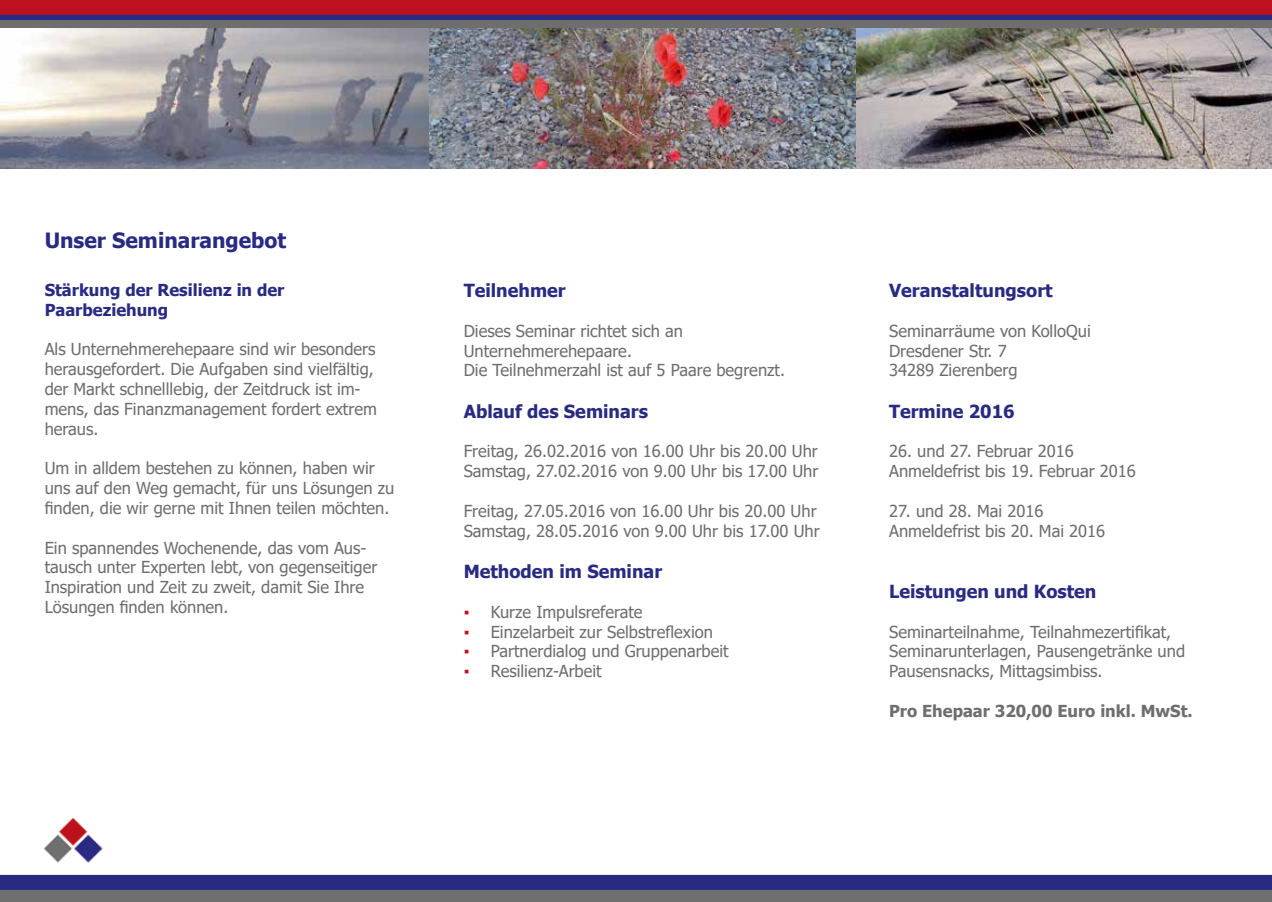
<style>
.page{position:relative;width:1272px;height:902px;background:#fff}
.page>*{position:absolute;margin:0;border:0;box-sizing:border-box;transform-origin:0 0}
.t1{font:700 21px "Tahoma";color:#292b82}
.t2{font:700 18px "Tahoma";color:#292b82}
.t3{font:16.5px/19.8px "Tahoma";color:#6e6e6e}
.t4{font:700 16.5px/19.8px "Tahoma";color:#292b82}
.t5{font:700 16.5px "Tahoma";color:#6e6e6e}
.s1{color:#be111f}
</style>
<div class="page">
<img style="left:855px;top:28px;width:416px;height:140px">
<img style="left:0;top:28px;width:429px;height:140px">
<div style="left:0;top:887px;width:1271px;height:14px;background:#6e6e6e"></div>
<img style="left:429px;top:28px;width:426px;height:140px">
<div style="left:0;top:5px;width:1271px;height:15px;background:#292b82"></div>
<div style="left:0;top:874px;width:1271px;height:15px;background:#292b82"></div>
<img style="left:45px;top:818px;width:58px;height:45px">
<div style="left:0;top:0;width:1271px;height:15px;background:#be111f"></div>
<div style="left:0;top:20px;width:1271px;height:8px;background:#6e6e6e"></div>
<p class="t1" style="left:45px;top:226px;width:243px">Unser Seminarangebot</p>
<p class="t4" style="left:45px;top:281px;width:241px">Stärkung der Resilienz in der<br>Paarbeziehung</p>
<p class="t3" style="left:45px;top:340px;width:334px">Als Unternehmerehepaare sind wir besonders herausgefordert. Die Aufgaben sind vielfältig, der Markt schnelllebig, der Zeitdruck ist im&shy;mens, das Finanzmanagement fordert extrem heraus.</p>
<p class="t3" style="left:45px;top:459px;width:351px">Um in alldem bestehen zu können, haben wir uns auf den Weg gemacht, für uns Lösungen zu finden, die wir gerne mit Ihnen teilen möchten.</p>
<p class="t3" style="left:45px;top:538px;width:334px">Ein spannendes Wochenende, das vom Aus&shy;tausch unter Experten lebt, von gegenseitiger Inspiration und Zeit zu zweit, damit Sie Ihre Lösungen finden können.</p>
<p class="t2" style="left:463px;top:278px;width:103px">Teilnehmer</p>
<p class="t3" style="left:463px;top:322px;width:323px">Dieses Seminar richtet sich an<br>Unternehmerehepaare.<br>Die Teilnehmerzahl ist auf 5 Paare begrenzt.</p>
<p class="t2" style="left:463px;top:398px;width:186px">Ablauf des Seminars</p>
<p class="t3" style="left:463px;top:442px;width:356px">Freitag, 26.02.2016 von 16.00 Uhr bis 20.00 Uhr<br>Samstag, 27.02.2016 von 9.00 Uhr bis 17.00 Uhr</p>
<p class="t3" style="left:463px;top:502px;width:357px">Freitag, 27.05.2016 von 16.00 Uhr bis 20.00 Uhr<br>Samstag, 28.05.2016 von 9.00 Uhr bis 17.00 Uhr</p>
<p class="t2" style="left:463px;top:559px;width:200px">Methoden im Seminar</p>
<p class="t3" style="left:463px;top:602px;width:180px"><span class="s1">▪</span> Kurze Impulsreferate</p>
<p class="t3" style="left:463px;top:622px;width:251px"><span class="s1">▪</span> Einzelarbeit zur Selbstreflexion</p>
<p class="t3" style="left:463px;top:642px;width:266px"><span class="s1">▪</span> Partnerdialog und Gruppenarbeit</p>
<p class="t3" style="left:463px;top:662px;width:139px"><span class="s1">▪</span> Resilienz-Arbeit</p>
<p class="t2" style="left:889px;top:278px;width:165px">Veranstaltungsort</p>
<p class="t3" style="left:889px;top:322px;width:203px">Seminarräume von KolloQui<br>Dresdener Str. 7<br>34289 Zierenberg</p>
<p class="t2" style="left:889px;top:398px;width:127px">Termine 2016</p>
<p class="t3" style="left:889px;top:442px;width:248px">26. und 27. Februar 2016<br>Anmeldefrist bis 19. Februar 2016</p>
<p class="t3" style="left:889px;top:502px;width:218px">27. und 28. Mai 2016<br>Anmeldefrist bis 20. Mai 2016</p>
<p class="t2" style="left:889px;top:578px;width:209px">Leistungen und Kosten</p>
<p class="t3" style="left:889px;top:622px;width:297px">Seminarteilnahme, Teilnahmezertifikat,<br>Seminarunterlagen, Pausengetränke und<br>Pausensnacks, Mittagsimbiss.</p>
<p class="t5" style="left:889px;top:699px;width:305px">Pro Ehepaar 320,00 Euro inkl. MwSt.</p>
</div>
